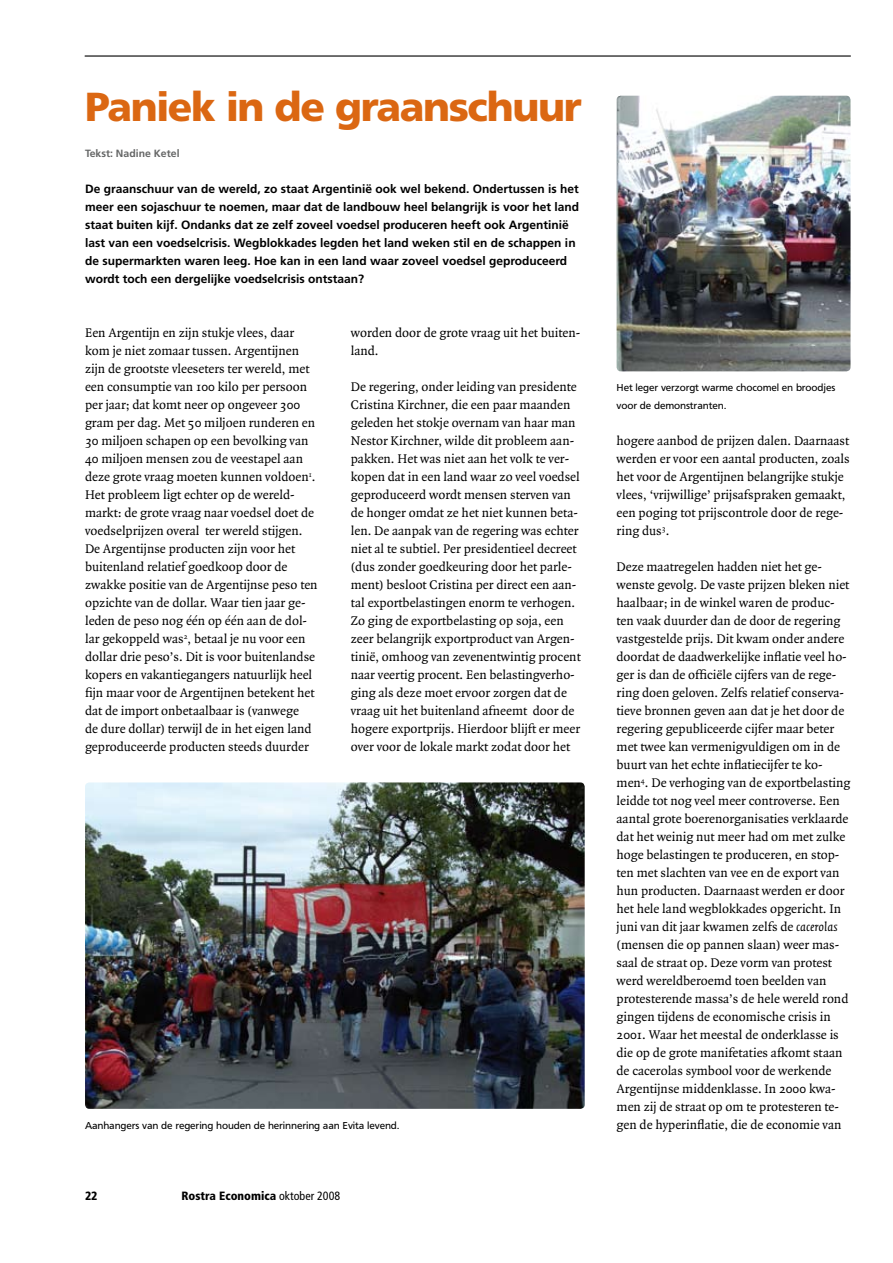
<style>
.page{position:relative;width:893px;height:1263px;background:#fff}
.page>*{position:absolute;margin:0;border:0;box-sizing:border-box;transform-origin:0 0}
.t1{font:900 40.5px "Frutiger";letter-spacing:-.035em;color:#db6712}
.t2{font:13.5px/18px "Quadraat";color:#000}
.t3{font:700 12px/18px "Frutiger";color:#000}
.t4{font:900 condensed 12px "Frutiger";color:#000}
.t5{font:10.5px/18px "Frutiger";letter-spacing:-.01em;color:#000}
.t6{font:700 10.5px "Frutiger";color:#656666}
.s1{font-weight:400}
.s2{font-style:italic}
</style>
<div class="page">
<hr style="left:85px;top:55px;width:765px;height:2px;background:#000">
<img style="left:85px;top:782px;width:500px;height:327px">
<img style="left:617px;top:96px;width:233px;height:275px">
<h1 class="t1" style="left:85px;top:82px;width:498px">Paniek in de graanschuur</h1>
<p class="t6" style="left:85px;top:147px;width:96px">Tekst: Nadine Ketel</p>
<p class="t3" style="left:85px;top:180px;width:496px">De graanschuur van de wereld, zo staat Argentinië ook wel bekend. Ondertussen is het meer een sojaschuur te noemen, maar dat de landbouw heel belangrijk is voor het land staat buiten kijf. Ondanks dat ze zelf zoveel voedsel produceren heeft ook Argentinië last van een voedselcrisis. Wegblokkades legden het land weken stil en de schappen in de supermarkten waren leeg. Hoe kan in een land waar zoveel voedsel geproduceerd wordt toch een dergelijke voedselcrisis ontstaan?</p>
<p class="t2" style="left:85px;top:324px;width:234px">Een Argentijn en zijn stukje vlees, daar kom je niet zomaar tussen. Argentijnen zijn de grootste vleeseters ter wereld, met een consumptie van 100 kilo per persoon per jaar; dat komt neer op ongeveer 300 gram per dag. Met 50 miljoen runderen en 30 miljoen schapen op een bevolking van 40 miljoen mensen zou de veestapel aan deze grote vraag moeten kunnen voldoen<sup>1</sup>.<br>Het probleem ligt echter op de wereld&shy;markt: de grote vraag naar voedsel doet de voedselprijzen overal ter wereld stijgen.<br>De Argentijnse producten zijn voor het buitenland relatief goedkoop door de zwakke positie van de Argentijnse peso ten opzichte van de dollar. Waar tien jaar ge&shy;leden de peso nog één op één aan de dol&shy;lar gekoppeld was<sup>2</sup>, betaal je nu voor een dollar drie peso’s. Dit is voor buitenlandse kopers en vakantiegangers natuurlijk heel fijn maar voor de Argentijnen betekent het dat de import onbetaalbaar is (vanwege<br>de dure dollar) terwijl de in het eigen land geproduceerde producten steeds duurder</p>
<p class="t2" style="left:351px;top:324px;width:231px">worden door de grote vraag uit het buiten&shy;land.</p>
<p class="t2" style="left:351px;top:378px;width:231px">De regering, onder leiding van presidente Cristina Kirchner, die een paar maanden geleden het stokje overnam van haar man Nestor Kirchner, wilde dit probleem aan&shy;pakken. Het was niet aan het volk te ver&shy;kopen dat in een land waar zo veel voedsel geproduceerd wordt mensen sterven van de honger omdat ze het niet kunnen beta&shy;len. De aanpak van de regering was echter niet al te subtiel. Per presidentieel decreet (dus zonder goedkeuring door het parle&shy;ment) besloot Cristina per direct een aan&shy;tal exportbelastingen enorm te verhogen.<br>Zo ging de exportbelasting op soja, een zeer belangrijk exportproduct van Argen&shy;tinië, omhoog van zevenentwintig procent naar veertig procent. Een belastingverho&shy;ging als deze moet ervoor zorgen dat de vraag uit het buitenland afneemt door de hogere exportprijs. Hierdoor blijft er meer over voor de lokale markt zodat door het</p>
<p class="t5" style="left:85px;top:1116px;width:316px">Aanhangers van de regering houden de herinnering aan Evita levend.</p>
<p class="t4" style="left:85px;top:1188px;width:14px">22</p>
<p class="t4" style="left:181px;top:1188px;width:160px">Rostra Economica <span class="s1">oktober 2008</span></p>
<p class="t5" style="left:617px;top:378px;width:220px">Het leger verzorgt warme chocomel en broodjes voor de demonstranten.</p>
<p class="t2" style="left:617px;top:432px;width:235px">hogere aanbod de prijzen dalen. Daarnaast werden er voor een aantal producten, zoals het voor de Argentijnen belangrijke stukje vlees, ‘vrijwillige’ prijsafspraken gemaakt, een poging tot prijscontrole door de rege&shy;ring dus<sup>3</sup>.</p>
<p class="t2" style="left:617px;top:558px;width:235px">Deze maatregelen hadden niet het ge&shy;wenste gevolg. De vaste prijzen bleken niet haalbaar; in de winkel waren de produc&shy;ten vaak duurder dan de door de regering vastgestelde prijs. Dit kwam onder andere doordat de daadwerkelijke inflatie veel ho&shy;ger is dan de officiële cijfers van de rege&shy;ring doen geloven. Zelfs relatief conserva&shy;tieve bronnen geven aan dat je het door de regering gepubliceerde cijfer maar beter met twee kan vermenigvuldigen om in de buurt van het echte inflatiecijfer te ko&shy;men<sup>4</sup>. De verhoging van de exportbelasting leidde tot nog veel meer controverse. Een aantal grote boerenorganisaties verklaarde dat het weinig nut meer had om met zulke hoge belastingen te produceren, en stop&shy;ten met slachten van vee en de export van hun producten. Daarnaast werden er door het hele land wegblokkades opgericht. In juni van dit jaar kwamen zelfs de <span class="s2">cacerolas </span>(mensen die op pannen slaan) weer mas&shy;saal de straat op. Deze vorm van protest werd wereldberoemd toen beelden van protesterende massa’s de hele wereld rond gingen tijdens de economische crisis in 2001. Waar het meestal de onderklasse is die op de grote manifetaties afkomt staan de cacerolas symbool voor de werkende Argentijnse middenklasse. In 2000 kwa&shy;men zij de straat op om te protesteren te&shy;gen de hyperinflatie, die de economie van</p>
</div>
